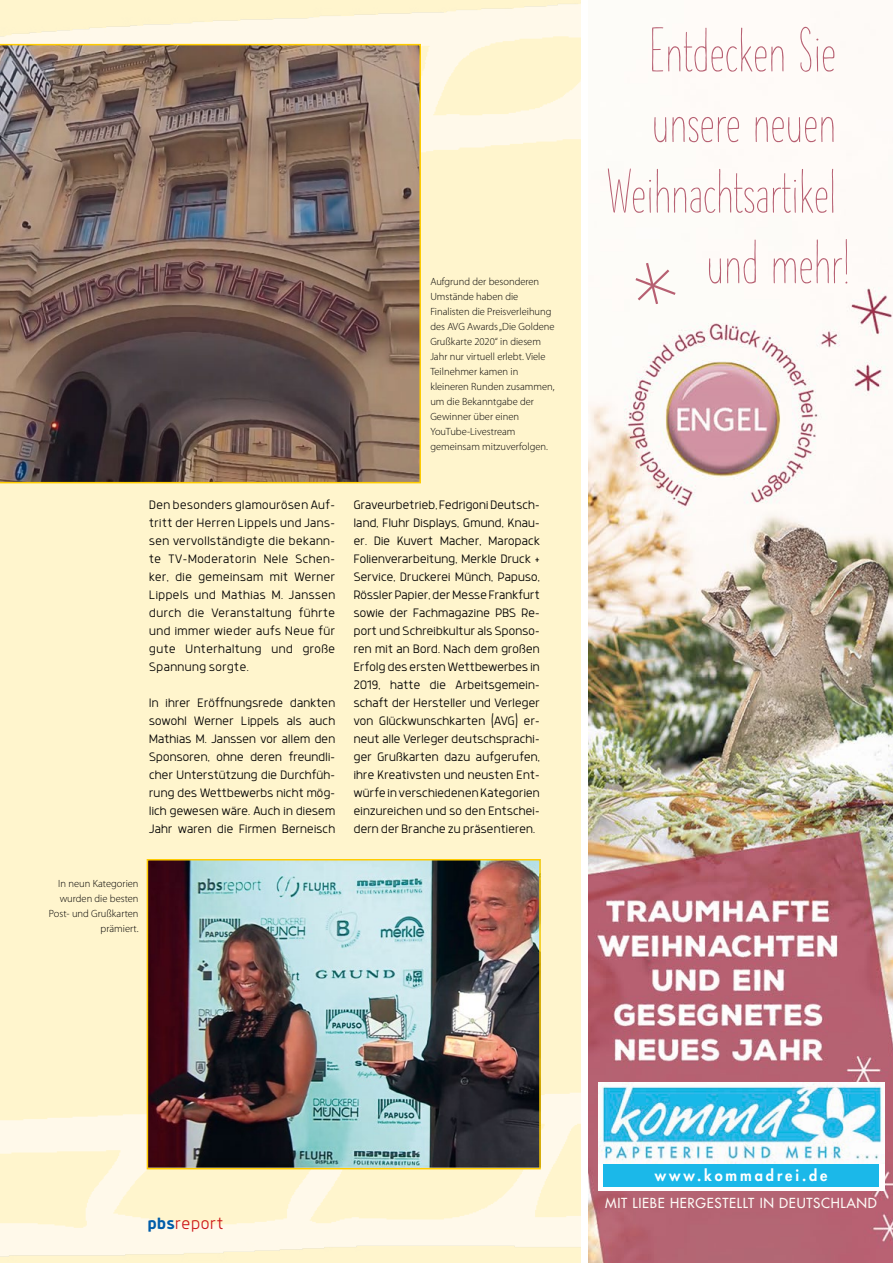
<style>
.page{position:relative;width:893px;height:1263px;background:#fff}
.page>*{position:absolute;margin:0;border:0;box-sizing:border-box;transform-origin:0 0}
.t1{font:58.8px/70.7px "The Hand";color:#b76072;text-align:right}
.t2{font:300 18px "Anteb Alt";color:#cd1719}
.t3{font:800 15px "Futura";letter-spacing:.2em;color:#fff}
.GT_2019{font:300 13.5px/18px "Anteb Alt";letter-spacing:-.03em;color:#000;text-align:justify}
.t4{font:13.5px "Futura";letter-spacing:.05em;color:#fdfaf6}
.BU_2015{font:300 10.5px/15px "Myriad Pro";color:#000;text-align:right}
.s1{font-weight:700;color:#005da9}
</style>
<div class="page">
<img style="left:150px;top:862px;width:388px;height:304px">
<div style="left:147px;top:859px;width:394px;height:310px;border:2px solid #fc0"></div>
<svg style="left:0;top:44px;width:421px;height:439px;background:#7a655a"></svg>
<img style="left:589px;top:287px;width:304px;height:976px">
<div style="left:598px;top:1082px;width:286px;height:109px;background:#fff"></div>
<img style="left:598px;top:1082px;width:286px;height:82px">
<div style="left:603px;top:1164px;width:276px;height:23px;background:#1bb8e9"></div>
<svg style="left:633px;top:262px;width:45px;height:45px"></svg>
<p class="GT_2019" style="left:149px;top:495px;width:188px">Den besonders glamourösen Auf&shy;tritt der Herren Lippels und Jans&shy;sen vervollständigte die bekann&shy;te TV-Moderatorin Nele Schen&shy;ker, die gemeinsam mit Werner Lippels und Mathias M. Janssen durch die Veranstaltung führte und immer wieder aufs Neue für gute Unterhaltung und große Spannung sorgte.</p>
<p class="GT_2019" style="left:149px;top:693px;width:188px">In ihrer Eröffnungsrede dankten sowohl Werner Lippels als auch Mathias M. Janssen vor allem den Sponsoren, ohne deren freundli&shy;cher Unterstützung die Durchfüh&shy;rung des Wettbewerbs nicht mög&shy;lich gewesen wäre. Auch in diesem Jahr waren die Firmen Berneisch</p>
<p class="BU_2015" style="left:49px;top:876px;width:91px">In neun Kategorien wurden die besten<br>Post- und Grußkarten prämiert.</p>
<p class="BU_2015" style="left:430px;top:274px;width:126px;text-align:left">Aufgrund der besonderen<br>Umstände haben die<br>Finalisten die Preisverleihung des AVG Awards „Die Goldene<br>Grußkarte 2020“ in diesem<br>Jahr nur virtuell erlebt. Viele<br>Teilnehmer kamen in kleineren Runden zusammen, um die Bekanntgabe der<br>Gewinner über einen<br>YouTube-Livestream gemeinsam mitzuverfolgen.</p>
<p class="GT_2019" style="left:353px;top:495px;width:188px">Graveurbetrieb, Fedrigoni Deutsch&shy;land, Fluhr Displays, Gmund, Knau&shy;er. Die Kuvert Macher, Maropack Folienverarbeitung, Merkle Druck + Service, Druckerei Münch, Papuso, Rössler Papier, der Messe Frankfurt sowie der Fachmagazine PBS Re&shy;port und Schreibkultur als Sponso&shy;ren mit an Bord. Nach dem großen Erfolg des ersten Wettbewerbes in 2019, hatte die Arbeitsgemein&shy;schaft der Hersteller und Verleger von Glückwunschkarten (AVG) er&shy;neut alle Verleger deutschsprachi&shy;ger Grußkarten dazu aufgerufen, ihre Kreativsten und neusten Ent&shy;würfe in verschiedenen Kategorien einzureichen und so den Entschei&shy;dern der Branche zu präsentieren.</p>
<p class="t1" style="left:606px;top:16px;width:243px">Entdecken Sie unsere neuen<br>Weihnachtsartikel und mehr!</p>
<p class="t2" style="left:147px;top:1213px;width:78px"><span class="s1">pbs</span>report</p>
<p class="t3" style="left:655px;top:1166px;width:174px">www.kommadrei.de</p>
<p class="t4" style="left:605px;top:1195px;width:273px">MIT LIEBE HERGESTELLT IN DEUTSCHLAND</p>
</div>
